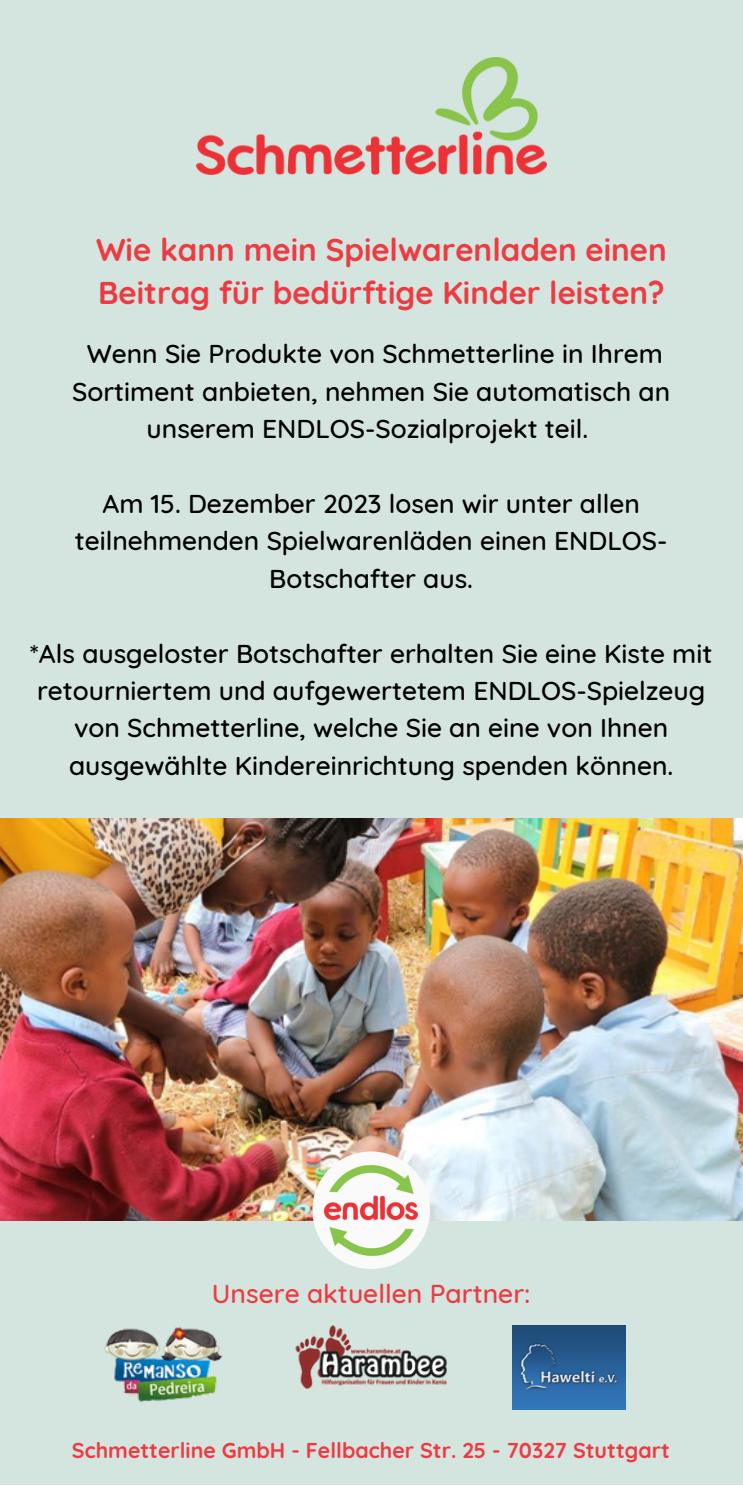
<style>
.page{position:relative;width:743px;height:1489px;background:#fff}
.page>*{position:absolute;margin:0;border:0;box-sizing:border-box;transform-origin:0 0}
.t1{font:700 31.5px/43px "Quicksand";color:#ed3b41}
.t2{font:500 26.5px "Quicksand";color:#ed3b41}
.t3{font:500 26.25px/37.5px "Quicksand";color:#000;text-align:center}
.t4{font:700 21.5px "Quicksand";color:#ed3b41}
</style>
<div class="page">
<div style="left:0;top:0;width:742px;height:1484px;background:#d4e4df"></div>
<img style="left:0;top:818px;width:742px;height:403px">
<div style="left:312px;top:1151px;width:118px;height:118px;background:#fafafa;border-radius:50%"></div>
<img style="left:104px;top:1327px;width:118px;height:76px">
<img style="left:295px;top:1325px;width:152px;height:64px">
<img style="left:513px;top:1325px;width:112px;height:84px">
<img style="left:197px;top:57px;width:349px;height:118px">
<img style="left:324px;top:1166px;width:94px;height:89px">
<p class="t1" style="left:96px;top:228px;width:572px">Wie kann mein Spielwarenladen einen<br>Beitrag für bedürftige Kinder leisten?</p>
<p class="t3" style="left:72px;top:335px;width:599px">Wenn Sie Produkte von Schmetterline in Ihrem<br>Sortiment anbieten, nehmen Sie automatisch an unserem ENDLOS-Sozialprojekt teil.</p>
<p class="t3" style="left:75px;top:484px;width:594px">Am 15. Dezember 2023 losen wir unter allen teilnehmenden Spielwarenläden einen ENDLOS-<br>Botschafter aus.</p>
<p class="t3" style="left:30px;top:634px;width:684px">*Als ausgeloster Botschafter erhalten Sie eine Kiste mit retourniertem und aufgewertetem ENDLOS-Spielzeug von Schmetterline, welche Sie an eine von Ihnen ausgewählte Kindereinrichtung spenden können.</p>
<p class="t2" style="left:212px;top:1276px;width:320px">Unsere aktuellen Partner:</p>
<p class="t4" style="left:72px;top:1436px;width:599px">Schmetterline GmbH - Fellbacher Str. 25 - 70327 Stuttgart</p>
</div>
